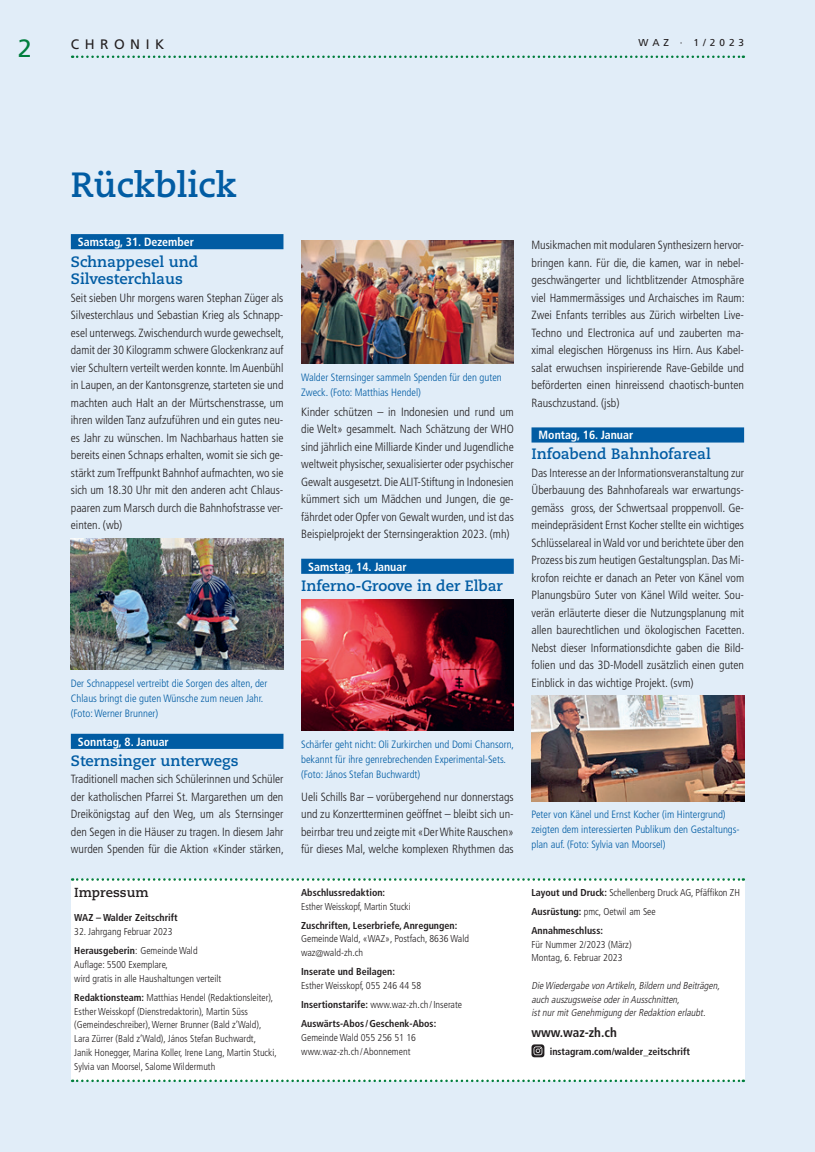
<style>
.page{position:relative;width:815px;height:1152px;background:#e1edf8}
.page>*{position:absolute;margin:0;border:0;box-sizing:border-box;transform-origin:0 0}
.t1{font:700 35px "Caecilia";color:#015ca3}
.t2{font:25px "Frutiger LT Std";color:#007e3d}
.t3{font:700 15px/17.5px "Caecilia";color:#015ca3}
.t4{font:13.75px "Frutiger LT Std";letter-spacing:.4em;color:#231f20}
.t5{font:700 condensed 13.12px "Frutiger LT Std";color:#231f20}
.t6{font:700 13.12px "Caecilia";color:#231f20}
.t7{font:300 condensed 11.88px/17.5px "Frutiger LT Std";color:#231f20;text-align:justify}
.t8{font:700 condensed 11.88px "Frutiger LT Std";color:#fff}
.t9{font:300 condensed 10.62px/15px "Frutiger LT Std";color:#015ca3}
.t10{font:300 condensed 10px/13.8px "Frutiger LT Std";color:#231f20}
.t11{font:700 condensed 10px "Frutiger LT Std";color:#231f20}
.t12{font:italic 300 condensed 10px/13.8px "Frutiger LT Std";color:#231f20}
.t13{font:10px "Frutiger LT Std";letter-spacing:.4em;color:#231f20}
.s1{font-weight:700}
</style>
<div class="page">
<svg style="left:72px;top:56px;width:672px;height:2px"></svg>
<div style="left:71px;top:234px;width:212px;height:15px;background:#015ca3"></div>
<div style="left:71px;top:734px;width:212px;height:15px;background:#015ca3"></div>
<div style="left:301px;top:559px;width:213px;height:15px;background:#015ca3"></div>
<div style="left:531px;top:427px;width:213px;height:15px;background:#015ca3"></div>
<div style="left:71px;top:879px;width:673px;height:201px;background:#fff"></div>
<svg style="left:72px;top:878px;width:672px;height:2px"></svg>
<svg style="left:72px;top:1079px;width:672px;height:3px"></svg>
<svg style="left:531px;top:1044px;width:13px;height:13px"></svg>
<svg style="left:534px;top:1046px;width:8px;height:9px"></svg>
<img style="left:71px;top:538px;width:212px;height:131px">
<img style="left:301px;top:240px;width:213px;height:123px">
<img style="left:301px;top:599px;width:213px;height:131px">
<img style="left:531px;top:695px;width:213px;height:106px">
<h2 class="t2" style="left:18px;top:33px;width:15px">2</h2>
<p class="t4" style="left:71px;top:36px;width:95px">CHRONIK</p>
<p class="t13" style="left:639px;top:37px;width:107px">WAZ · 1/2023</p>
<h1 class="t1" style="left:71px;top:164px;width:167px">Rückblick</h1>
<p class="t8" style="left:78px;top:235px;width:117px">Samstag, 31. Dezember</p>
<p class="t3" style="left:71px;top:253px;width:129px">Schnappesel und<br>Silvesterchlaus</p>
<p class="t7" style="left:71px;top:289px;width:215px">Seit sieben Uhr morgens waren Stephan Züger als Silvesterchlaus und Sebastian Krieg als Schnapp&shy;esel unterwegs. Zwischendurch wurde gewechselt, damit der 30 Kilogramm schwere Glockenkranz auf vier Schultern verteilt werden konnte. Im Auenbühl in Laupen, an der Kantonsgrenze, starteten sie und machten auch Halt an der Mürtschenstrasse, um ihren wilden Tanz aufzuführen und ein gutes neu&shy;es Jahr zu wünschen. Im Nachbarhaus hatten sie bereits einen Schnaps erhalten, womit sie sich ge&shy;stärkt zum Treffpunkt Bahnhof aufmachten, wo sie sich um 18.30 Uhr mit den anderen acht Chlaus&shy;paaren zum Marsch durch die Bahnhofstrasse ver&shy;einten. (wb)</p>
<p class="t9" style="left:301px;top:369px;width:202px">Walder Sternsinger sammeln Spenden für den guten<br>Zweck. (Foto: Matthias Hendel)</p>
<p class="t7" style="left:301px;top:403px;width:214px">Kinder schützen – in Indonesien und rund um die Welt» gesammelt. Nach Schätzung der WHO sind jährlich eine Milliarde Kinder und Jugendliche weltweit physischer, sexualisierter oder psychischer Gewalt ausgesetzt. Die ALIT-Stiftung in Indonesien kümmert sich um Mädchen und Jungen, die ge&shy;fährdet oder Opfer von Gewalt wurden, und ist das Beispielprojekt der Sternsingeraktion 2023. (mh)</p>
<p class="t8" style="left:308px;top:559px;width:100px">Samstag, 14. Januar</p>
<p class="t3" style="left:301px;top:577px;width:203px">Inferno-Groove in der Elbar</p>
<p class="t9" style="left:71px;top:676px;width:198px">Der Schnappesel vertreibt die Sorgen des alten, der<br>Chlaus bringt die guten Wünsche zum neuen Jahr. (Foto: Werner Brunner)</p>
<p class="t8" style="left:78px;top:734px;width:92px">Sonntag, 8. Januar</p>
<p class="t3" style="left:71px;top:752px;width:169px">Sternsinger unterwegs</p>
<p class="t7" style="left:71px;top:770px;width:215px">Traditionell machen sich Schülerinnen und Schüler der katholischen Pfarrei St. Margarethen um den Dreikönigstag auf den Weg, um als Sternsinger den Segen in die Häuser zu tragen. In diesem Jahr wurden Spenden für die Aktion «Kinder stärken,</p>
<p class="t6" style="left:74px;top:884px;width:76px">Impressum</p>
<p class="t11" style="left:74px;top:912px;width:105px">WAZ – Walder Zeitschrift</p>
<p class="t10" style="left:74px;top:922px;width:125px;line-height:19.1px">32. Jahrgang Februar 2023<br><span class="s1">Herausgeberin</span>: Gemeinde Wald</p>
<p class="t10" style="left:74px;top:957px;width:149px">Auflage: 5500 Exemplare,<br>wird gratis in alle Haushaltungen verteilt</p>
<p class="t10" style="left:74px;top:990px;width:204px"><span class="s1">Redaktionsteam:</span> Matthias Hendel (Redaktionsleiter), Esther Weisskopf (Dienstredaktorin), Martin Süss (Gemeindeschreiber), Werner Brunner (Bald z’Wald), Lara Zürrer (Bald z’Wald), János Stefan Buchwardt,<br>Janik Honegger, Marina Koller, Irene Lang, Martin Stucki, Sylvia van Moorsel, Salome Wildermuth</p>
<p class="t9" style="left:301px;top:737px;width:215px">Schärfer geht nicht: Oli Zurkirchen und Domi Chansorn, bekannt für ihre genrebrechenden Experimental-Sets. (Foto: János Stefan Buchwardt)</p>
<p class="t7" style="left:301px;top:788px;width:214px">Ueli Schills Bar – vorübergehend nur donnerstags und zu Konzertterminen geöffnet – bleibt sich un&shy;beirrbar treu und zeigte mit «Der White Rauschen» für dieses Mal, welche komplexen Rhythmen das</p>
<p class="t11" style="left:301px;top:886px;width:85px">Abschlussredaktion:</p>
<p class="t10" style="left:301px;top:899px;width:111px">Esther Weisskopf, Martin Stucki</p>
<p class="t11" style="left:301px;top:919px;width:158px">Zuschriften, Leserbriefe, Anregungen:</p>
<p class="t10" style="left:301px;top:932px;width:169px">Gemeinde Wald, «WAZ», Postfach, 8636 Wald waz@wald-zh.ch</p>
<p class="t11" style="left:301px;top:965px;width:95px">Inserate und Beilagen:</p>
<p class="t10" style="left:301px;top:976px;width:162px;line-height:19.1px">Esther Weisskopf, 055 246 44 58<br><span class="s1">Insertionstarife:</span> www.waz-zh.ch /Inserate<br><span class="s1">Auswärts-Abos /Geschenk-Abos:</span></p>
<p class="t10" style="left:301px;top:1030px;width:116px">Gemeinde Wald 055 256 51 16 www.waz-zh.ch /Abonnement</p>
<p class="t7" style="left:531px;top:237px;width:215px">Musikmachen mit modularen Synthesizern hervor&shy;bringen kann. Für die, die kamen, war in nebel&shy;geschwängerter und lichtblitzender Atmosphäre viel Hammermässiges und Archaisches im Raum:<br>Zwei Enfants terribles aus Zürich wirbelten Live-Techno und Electronica auf und zauberten ma&shy;ximal elegischen Hörgenuss ins Hirn. Aus Kabel&shy;salat erwuchsen inspirierende Rave-Gebilde und beförderten einen hinreissend chaotisch-bunten Rauschzustand. (jsb)</p>
<p class="t8" style="left:539px;top:428px;width:96px">Montag, 16. Januar</p>
<p class="t3" style="left:531px;top:445px;width:181px">Infoabend Bahnhofareal</p>
<p class="t7" style="left:531px;top:464px;width:215px">Das Interesse an der Informationsveranstaltung zur Überbauung des Bahnhofareals war erwartungs&shy;gemäss gross, der Schwertsaal proppenvoll. Ge&shy;meindepräsident Ernst Kocher stellte ein wichtiges Schlüsselareal in Wald vor und berichtete über den Prozess bis zum heutigen Gestaltungsplan. Das Mi&shy;krofon reichte er danach an Peter von Känel vom Planungsbüro Suter von Känel Wild weiter. Sou&shy;verän erläuterte dieser die Nutzungsplanung mit allen baurechtlichen und ökologischen Facetten.<br>Nebst dieser Informationsdichte gaben die Bild&shy;folien und das 3D-Modell zusätzlich einen guten Einblick in das wichtige Projekt. (svm)</p>
<p class="t9" style="left:531px;top:807px;width:210px">Peter von Känel und Ernst Kocher (im Hintergrund) zeigten dem interessierten Publikum den Gestaltungs&shy;plan auf. (Foto: Sylvia van Moorsel)</p>
<p class="t10" style="left:532px;top:883px;width:210px;line-height:19.1px"><span class="s1">Layout und Druck:</span> Schellenberg Druck AG, Pfäffikon ZH<br><span class="s1">Ausrüstung:</span> pmc, Oetwil am See<br><span class="s1">Annahmeschluss:</span></p>
<p class="t10" style="left:532px;top:937px;width:102px">Für Nummer 2/2023 (März)<br>Montag, 6. Februar 2023</p>
<p class="t12" style="left:531px;top:978px;width:192px">Die Wiedergabe von Artikeln,Bildern und Beiträgen, auch auszugsweise oderin Ausschnitten, istnurmitGenehmigung derRedaktion erlaubt.</p>
<p class="t5" style="left:531px;top:1024px;width:87px">www.waz-zh.ch</p>
<p class="t11" style="left:550px;top:1045px;width:142px">instagram.com/walder_zeitschrift</p>
</div>
